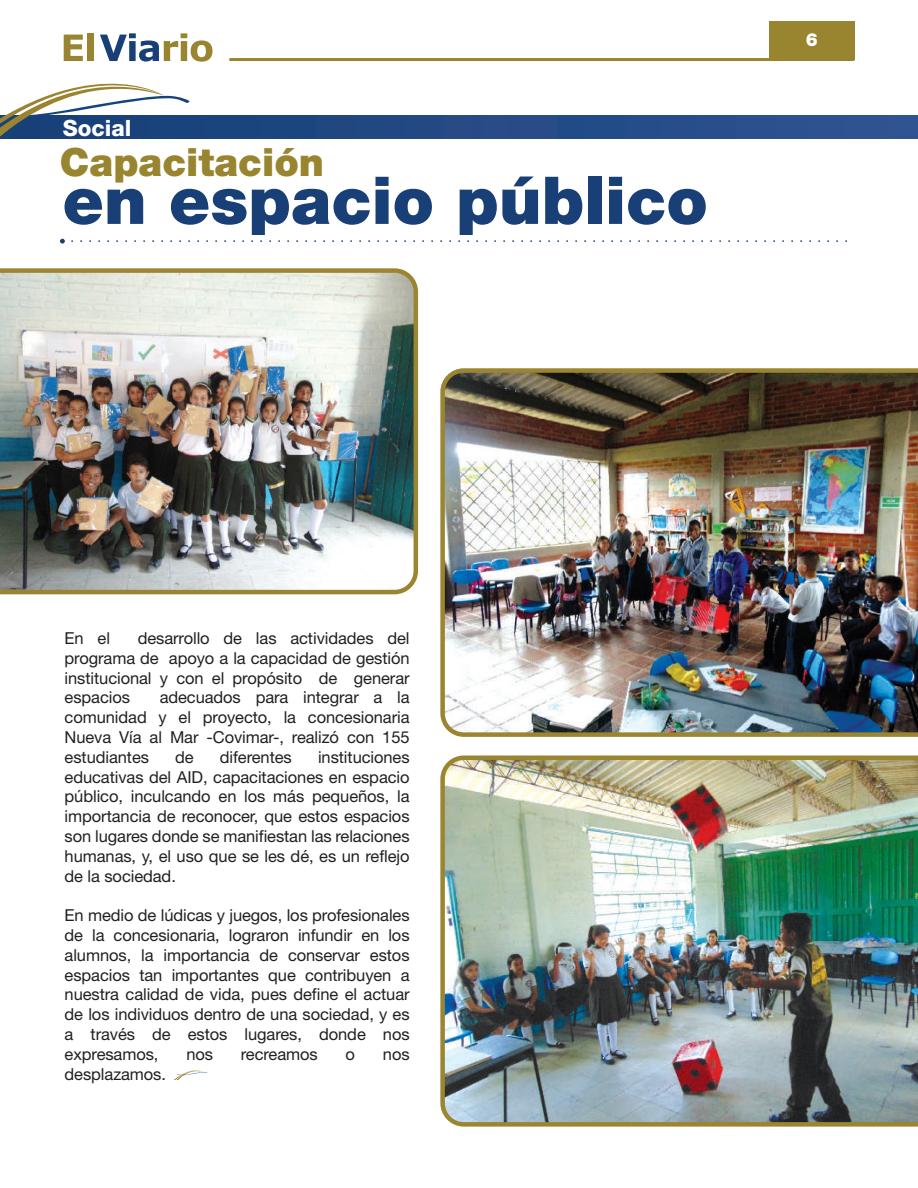
<style>
.page{position:relative;width:918px;height:1188px;background:#fff}
.page>*{position:absolute;margin:0;border:0;box-sizing:border-box;transform-origin:0 0}
.t1{font:900 66px "Helvetica Neue";color:#183f76}
.t2{font:900 39px "Helvetica Neue";color:#998430}
.t3{font:800 22.5px "Helvetica Neue";color:#fff}
.t4{font:900 18px "Helvetica Neue";color:#fff}
.t5{font:16.5px/19.8px "Helvetica Neue";letter-spacing:-.005em;color:#231f20;text-align:justify}
</style>
<div class="page">
<div style="left:0;top:115px;width:918px;height:24px;background:#264b87"></div>
<svg style="left:174px;top:1070px;width:33px;height:10px"></svg>
<svg style="left:60px;top:239px;width:787px;height:5px"></svg>
<img style="left:0;top:268px;width:419px;height:327px">
<img style="left:440px;top:368px;width:478px;height:369px">
<img style="left:440px;top:755px;width:478px;height:372px">
<svg style="left:0;top:83px;width:190px;height:56px"></svg>
<div style="left:769px;top:21px;width:85px;height:38px;background:#998430"></div>
<svg style="left:64px;top:35px;width:19px;height:26px"></svg>
<div style="left:87px;top:33px;width:7px;height:28px;background:#998430"></div>
<svg style="left:100px;top:33px;width:113px;height:29px"></svg>
<hr style="left:229px;top:58px;width:625px;height:3px;background:#998430">
<h3 class="t3" style="left:63px;top:115px;width:70px">Social</h3>
<h2 class="t2" style="left:60px;top:139px;width:266px">Capacitación</h2>
<h1 class="t1" style="left:62px;top:161px;width:647px">en espacio público</h1>
<p class="t4" style="left:806px;top:29px;width:14px">6</p>
<p class="t5" style="left:65px;top:628px;width:347px;text-indent:73px">desarrollo de las actividades del programa de apoyo a la capacidad de gestión institucional y con el propósito de generar espacios</p>
<p class="t5" style="left:65px;top:628px;width:47px">En el</p>
<p class="t5" style="left:65px;top:687px;width:347px;text-indent:95px">adecuados para integrar a la comunidad y el proyecto, la concesionaria Nueva Vía al Mar -Covimar-, realizó con 155 estudiantes</p>
<p class="t5" style="left:175px;top:747px;width:20px">de</p>
<p class="t5" style="left:220px;top:747px;width:73px">diferentes</p>
<p class="t5" style="left:65px;top:747px;width:347px;text-indent:253px">instituciones educativas del AID, capacitaciones en espacio público, inculcando en los más pequeños, la importancia de reconocer, que estos espacios son lugares donde se manifiestan las relaciones humanas, y, el uso que se les dé, es un reflejo de la sociedad.</p>
<p class="t5" style="left:65px;top:905px;width:347px">En medio de lúdicas y juegos, los profesionales de la concesionaria, lograron infundir en los alumnos, la importancia de conservar estos espacios tan importantes que contribuyen a nuestra calidad de vida, pues define el actuar de los individuos dentro de una sociedad, y es a través de estos lugares, donde nos expresamos,</p>
<p class="t5" style="left:186px;top:1044px;width:28px">nos</p>
<p class="t5" style="left:241px;top:1044px;width:78px">recreamos</p>
<p class="t5" style="left:346px;top:1044px;width:11px">o</p>
<p class="t5" style="left:383px;top:1044px;width:28px">nos</p>
<p class="t5" style="left:65px;top:1064px;width:103px">desplazamos.</p>
</div>
